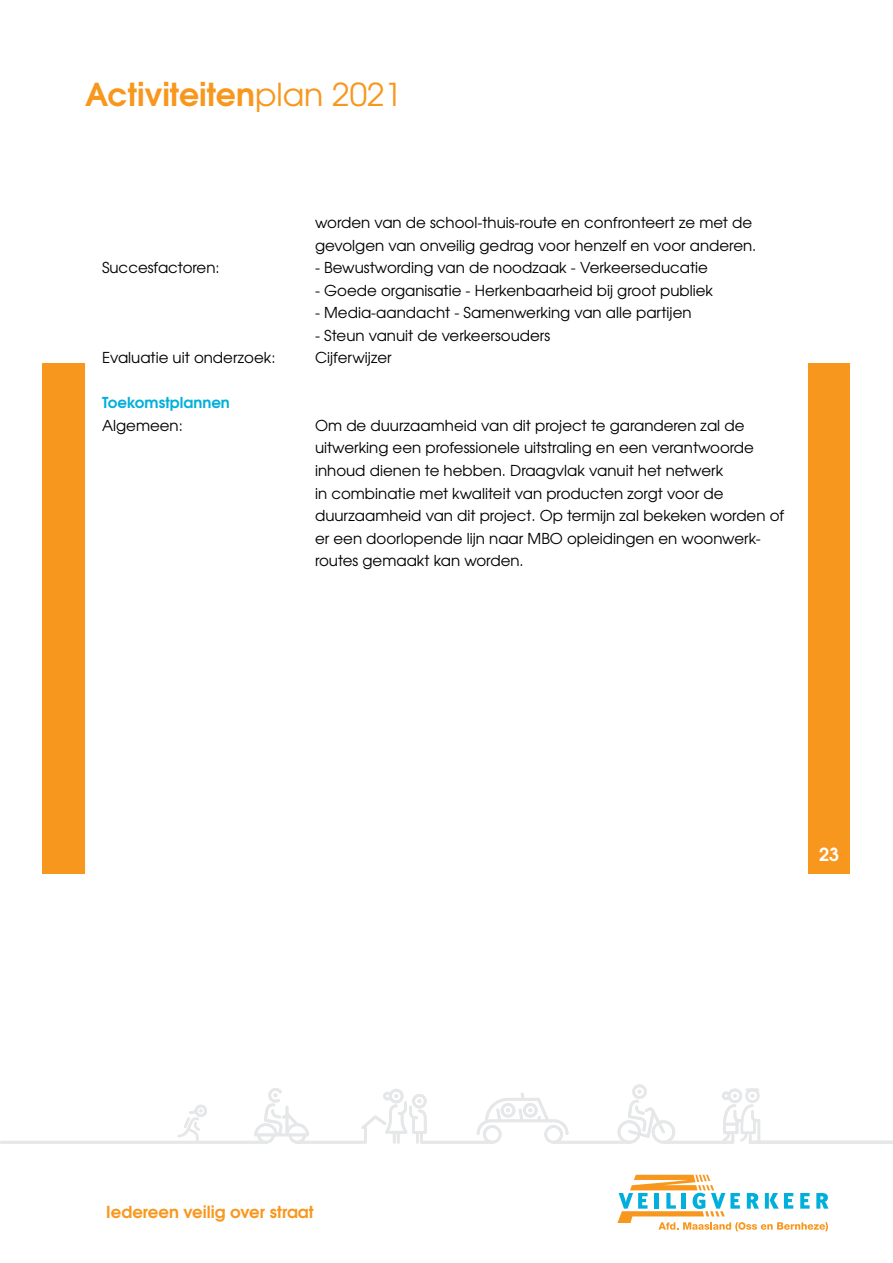
<style>
.page{position:relative;width:893px;height:1263px;background:#fff}
.page>*{position:absolute;margin:0;border:0;box-sizing:border-box;transform-origin:0 0}
.t1{font:700 31.5px "Te X Gyre Adventor";color:#f8971d}
.t2{font:700 18px "Te X Gyre Adventor";color:#fff}
.t3{font:700 16.5px "Te X Gyre Adventor";color:#f8971d}
.t4{font:15px/22.5px "Te X Gyre Adventor";color:#000}
.t5{font:700 15px "Te X Gyre Adventor";color:#00afdb}
.s1{font-weight:400}
</style>
<div class="page">
<svg style="left:617px;top:1175px;width:211px;height:56px"></svg>
<div style="left:43px;top:363px;width:807px;height:510px;background:#f8971d"></div>
<div style="left:85px;top:361px;width:723px;height:524px;background:#fff"></div>
<hr style="left:0;top:1141px;width:267px;height:3px;background:#e6e7e8">
<svg style="left:177px;top:1084px;width:716px;height:60px"></svg>
<h1 class="t1" style="left:85px;top:68px;width:318px">Activiteiten<span class="s1">plan 2021</span></h1>
<p class="t4" style="left:315px;top:211px;width:443px">worden van de school-thuis-route en confronteert ze met de gevolgen van onveilig gedrag voor henzelf en voor anderen.</p>
<p class="t4" style="left:102px;top:256px;width:119px">Succesfactoren:</p>
<p class="t4" style="left:315px;top:256px;width:394px">- Bewustwording van de noodzaak - Verkeerseducatie</p>
<p class="t4" style="left:315px;top:278px;width:400px">- Goede organisatie - Herkenbaarheid bij groot publiek</p>
<p class="t4" style="left:315px;top:301px;width:378px">- Media-aandacht - Samenwerking van alle partijen</p>
<p class="t4" style="left:315px;top:323px;width:237px">- Steun vanuit de verkeersouders</p>
<p class="t4" style="left:102px;top:346px;width:175px">Evaluatie uit onderzoek:</p>
<p class="t4" style="left:315px;top:346px;width:78px">Cijferwijzer</p>
<p class="t5" style="left:102px;top:390px;width:129px">Toekomstplannen</p>
<p class="t4" style="left:102px;top:413px;width:82px">Algemeen:</p>
<p class="t4" style="left:315px;top:413px;width:471px">Om de duurzaamheid van dit project te garanderen zal de uitwerking een professionele uitstraling en een verantwoorde inhoud dienen te hebben. Draagvlak vanuit het netwerk<br>in combinatie met kwaliteit van producten zorgt voor de duurzaamheid van dit project. Op termijn zal bekeken worden of er een doorlopende lijn naar MBO opleidingen en woonwerk&shy;routes gemaakt kan worden.</p>
<p class="t2" style="left:819px;top:839px;width:22px">23</p>
<p class="t3" style="left:106px;top:1197px;width:209px">Iedereen veilig over straat</p>
</div>
